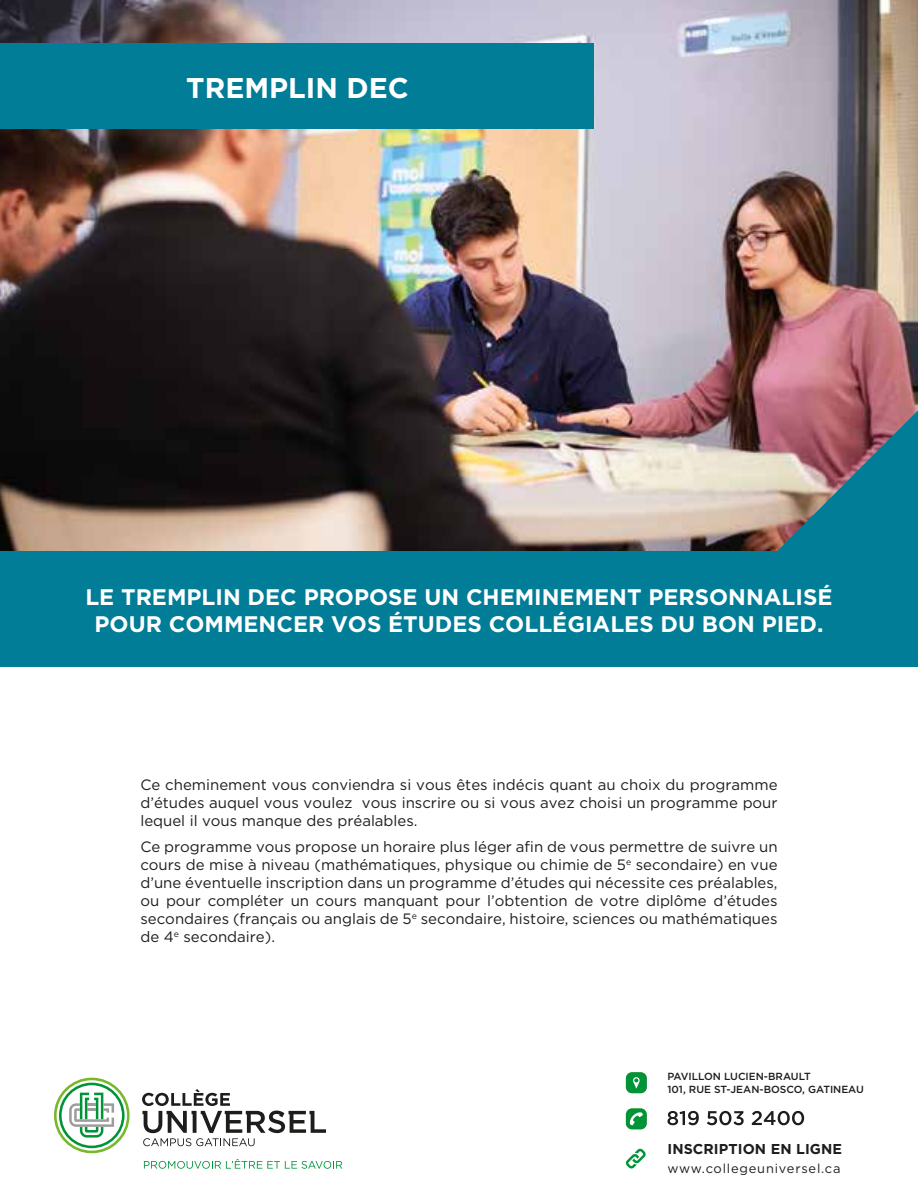
<style>
.page{position:relative;width:918px;height:1188px;background:#fff}
.page>*{position:absolute;margin:0;border:0;box-sizing:border-box;transform-origin:0 0}
.t1{font:700 28.5px "Gotham";color:#fff}
.t2{font:700 22.5px/27px "Gotham";color:#fff;text-align:center}
.t3{font:15px/18px "Gotham";color:#1d1d1b;text-align:justify}
.t4{font:700 14.25px "Gotham";letter-spacing:.005em;color:#1d1d1b}
.t5{font:12.9px "Gotham";letter-spacing:.06em;color:#1d1d1b}
.t6{font:500 10.35px/12.3px "Gotham";color:#1d1d1b}
</style>
<div class="page">
<img style="left:0;top:0;width:918px;height:551px">
<div style="left:0;top:43px;width:594px;height:85px;background:#017d97"></div>
<svg style="left:744px;top:410px;width:174px;height:141px;background:#6a7b84"></svg>
<div style="left:0;top:551px;width:918px;height:116px;background:#017d97"></div>
<svg style="left:142px;top:1089px;width:184px;height:57px"></svg>
<svg style="left:144px;top:1159px;width:198px;height:10px"></svg>
<svg style="left:54px;top:1078px;width:76px;height:75px"></svg>
<div style="left:626px;top:1072px;width:21px;height:21px;background:#009439;border-radius:6px"></div>
<svg style="left:633px;top:1077px;width:7px;height:12px"></svg>
<div style="left:626px;top:1108px;width:21px;height:21px;background:#009439;border-radius:6px"></div>
<svg style="left:630px;top:1112px;width:13px;height:13px"></svg>
<svg style="left:667px;top:1111px;width:32px;height:14px"></svg>
<svg style="left:707px;top:1111px;width:37px;height:14px"></svg>
<svg style="left:752px;top:1111px;width:52px;height:14px"></svg>
<svg style="left:626px;top:1148px;width:20px;height:21px"></svg>
<h1 class="t1" style="left:186px;top:69px;width:224px">TREMPLIN DEC</h1>
<h2 class="t2" style="left:85px;top:583px;width:749px">LE TREMPLIN DEC PROPOSE UN CHEMINEMENT PERSONNALISÉ<br>POUR COMMENCER VOS ÉTUDES COLLÉGIALES DU BON PIED.</h2>
<p class="t3" style="left:140px;top:776px;width:639px">Ce cheminement vous conviendra si vous êtes indécis quant au choix du programme d’études auquel vous voulez vous inscrire ou si vous avez choisi un programme pour lequel il vous manque des préalables.</p>
<p class="t3" style="left:140px;top:837px;width:639px">Ce programme vous propose un horaire plus léger afin de vous permettre de suivre un cours de mise à niveau (mathématiques, physique ou chimie de 5<sup>e</sup> secondaire) en vue d’une éventuelle inscription dans un programme d’études qui nécessite ces préalables, ou pour compléter un cours manquant pour l’obtention de votre diplôme d’études secondaires (français ou anglais de 5<sup>e</sup> secondaire, histoire, sciences ou mathématiques de 4<sup>e</sup> secondaire).</p>
<p class="t6" style="left:668px;top:1070px;width:198px">PAVILLON LUCIEN-BRAULT<br>101, RUE ST-JEAN-BOSCO, GATINEAU</p>
<p class="t4" style="left:667px;top:1140px;width:176px">INSCRIPTION EN LIGNE</p>
<p class="t5" style="left:667px;top:1161px;width:175px">www.collegeuniversel.ca</p>
</div>
